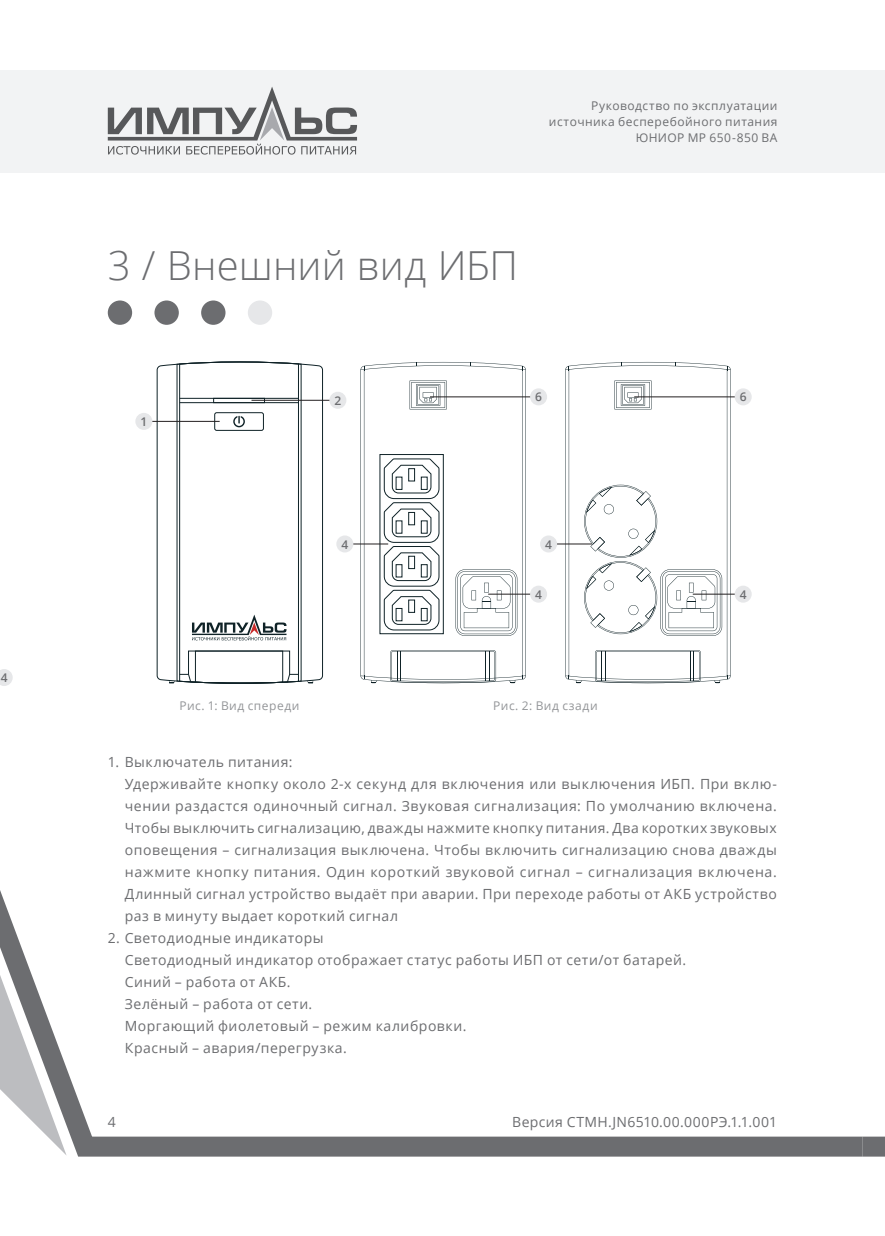
<style>
.page{position:relative;width:885px;height:1236px;background:#fff}
.page>*{position:absolute;margin:0;border:0;box-sizing:border-box;transform-origin:0 0}
._1234_маркеры{font:300 40px "Open Sans";letter-spacing:.005em;color:#6c6d70}
._1234_маркеры-2{font:14px/22px "Open Sans";letter-spacing:.035em;color:#6c6d70;text-align:justify}
.t1{font:12px/16px "Open Sans";letter-spacing:.04em;color:#6c6d70;text-align:right}
.t2{font:12px "Open Sans";letter-spacing:.045em;color:#939598}
.Заголовок{font:600 12px "Open Sans";color:#6c6d70}
</style>
<div class="page">
<svg style="left:0;top:890px;width:842px;height:267px"></svg>
<svg style="left:842px;top:1136px;width:42px;height:21px"></svg>
<div style="left:0;top:71px;width:884px;height:102px;background:#f2f3f4"></div>
<svg style="left:108px;top:87px;width:249px;height:68px"></svg>
<svg style="left:565px;top:362px;width:165px;height:320px"></svg>
<svg style="left:568px;top:365px;width:159px;height:315px"></svg>
<svg style="left:726px;top:366px;width:4px;height:4px"></svg>
<svg style="left:565px;top:366px;width:4px;height:4px"></svg>
<svg style="left:565px;top:675px;width:4px;height:4px"></svg>
<svg style="left:726px;top:675px;width:4px;height:4px"></svg>
<svg style="left:595px;top:650px;width:105px;height:33px"></svg>
<hr style="left:690px;top:651px;width:1px;height:30px;background:#0f2227">
<hr style="left:693px;top:651px;width:1px;height:30px;background:#0f2227">
<hr style="left:601px;top:651px;width:1px;height:30px;background:#0f2227">
<hr style="left:605px;top:651px;width:1px;height:30px;background:#0f2227">
<svg style="left:714px;top:680px;width:6px;height:3px"></svg>
<svg style="left:576px;top:680px;width:6px;height:3px"></svg>
<svg style="left:614px;top:381px;width:37px;height:28px"></svg>
<svg style="left:360px;top:362px;width:166px;height:321px"></svg>
<svg style="left:364px;top:365px;width:158px;height:315px"></svg>
<svg style="left:521px;top:366px;width:4px;height:4px"></svg>
<svg style="left:360px;top:366px;width:5px;height:4px"></svg>
<svg style="left:360px;top:675px;width:5px;height:4px"></svg>
<svg style="left:521px;top:675px;width:4px;height:4px"></svg>
<svg style="left:390px;top:650px;width:106px;height:33px"></svg>
<hr style="left:485px;top:651px;width:1px;height:30px;background:#0f2227">
<hr style="left:489px;top:651px;width:1px;height:30px;background:#0f2227">
<hr style="left:397px;top:651px;width:1px;height:30px;background:#0f2227">
<hr style="left:400px;top:651px;width:1px;height:30px;background:#0f2227">
<svg style="left:509px;top:680px;width:6px;height:3px"></svg>
<svg style="left:371px;top:680px;width:6px;height:3px"></svg>
<svg style="left:455px;top:569px;width:62px;height:67px"></svg>
<svg style="left:409px;top:381px;width:37px;height:28px"></svg>
<svg style="left:584px;top:485px;width:138px;height:151px"></svg>
<svg style="left:384px;top:458px;width:55px;height:172px"></svg>
<div style="left:408px;top:600px;width:7px;height:13px;border:1px solid #0f2227"></div>
<div style="left:421px;top:608px;width:6px;height:13px;border:1px solid #0f2227"></div>
<svg style="left:157px;top:363px;width:166px;height:320px"></svg>
<svg style="left:307px;top:681px;width:6px;height:3px"></svg>
<svg style="left:169px;top:362px;width:132px;height:322px"></svg>
<hr style="left:149px;top:421px;width:71px;height:1px;background:#231f20">
<div style="left:135px;top:413px;width:17px;height:17px;background:#e6e7e9;border-radius:50%"></div>
<hr style="left:350px;top:543px;width:38px;height:1px;background:#231f20">
<div style="left:336px;top:535px;width:17px;height:17px;background:#e6e7e9;border-radius:50%"></div>
<hr style="left:554px;top:543px;width:38px;height:1px;background:#231f20">
<div style="left:540px;top:535px;width:17px;height:17px;background:#e6e7e9;border-radius:50%"></div>
<hr style="left:251px;top:400px;width:81px;height:1px;background:#231f20">
<div style="left:329px;top:392px;width:17px;height:17px;background:#e6e7e9;border-radius:50%"></div>
<hr style="left:488px;top:594px;width:45px;height:1px;background:#231f20">
<div style="left:530px;top:586px;width:17px;height:17px;background:#e6e7e9;border-radius:50%"></div>
<hr style="left:430px;top:396px;width:103px;height:1px;background:#231f20">
<div style="left:530px;top:388px;width:17px;height:17px;background:#e6e7e9;border-radius:50%"></div>
<svg style="left:0;top:669px;width:13px;height:17px"></svg>
<hr style="left:692px;top:594px;width:46px;height:1px;background:#231f20">
<div style="left:734px;top:586px;width:17px;height:17px;background:#e6e7e9;border-radius:50%"></div>
<hr style="left:634px;top:396px;width:104px;height:1px;background:#231f20">
<div style="left:734px;top:388px;width:17px;height:17px;background:#e6e7e9;border-radius:50%"></div>
<div style="left:108px;top:300px;width:24px;height:25px;background:#6c6d70;border-radius:50%"></div>
<div style="left:154px;top:300px;width:25px;height:25px;background:#6c6d70;border-radius:50%"></div>
<div style="left:201px;top:300px;width:24px;height:25px;background:#6c6d70;border-radius:50%"></div>
<div style="left:248px;top:300px;width:24px;height:25px;background:#e6e7e9;border-radius:50%"></div>
<p class="Заголовок" style="left:1px;top:669px;width:8px">4</p>
<p class="t1" style="left:549px;top:98px;width:230px">Руководство по эксплуатации источника бесперебойного питания<br>ЮНИОР МР 650-850 ВА</p>
<p class="_1234_маркеры" style="left:108px;top:238px;width:412px">3 / Внешний вид ИБП</p>
<p class="Заголовок" style="left:140px;top:413px;width:8px">1</p>
<p class="Заголовок" style="left:334px;top:392px;width:8px">2</p>
<p class="Заголовок" style="left:535px;top:389px;width:8px">6</p>
<p class="Заголовок" style="left:739px;top:389px;width:8px">6</p>
<p class="Заголовок" style="left:341px;top:536px;width:8px">4</p>
<p class="Заголовок" style="left:545px;top:536px;width:8px">4</p>
<p class="Заголовок" style="left:535px;top:586px;width:8px">4</p>
<p class="t2" style="left:179px;top:698px;width:122px">Рис. 1: Вид спереди</p>
<p class="t2" style="left:493px;top:698px;width:106px">Рис. 2: Вид сзади</p>
<p class="Заголовок" style="left:739px;top:586px;width:8px">4</p>
<p class="_1234_маркеры-2" style="left:108px;top:750px;width:186px">1. Выключатель питания:</p>
<p class="_1234_маркеры-2" style="left:125px;top:772px;width:653px">Удерживайте кнопку около 2-х секунд для включения или выключения ИБП. При вклю&shy;чении раздастся одиночный сигнал. Звуковая сигнализация: По умолчанию включена.<br>Чтобы выключить сигнализацию, дважды нажмите кнопку питания. Два коротких звуковых оповещения – сигнализация выключена. Чтобы включить сигнализацию снова дважды нажмите кнопку питания. Один короткий звуковой сигнал – сигнализация включена.<br>Длинный сигнал устройство выдаёт при аварии. При переходе работы от АКБ устройство раз в минуту выдает короткий сигнал</p>
<p class="_1234_маркеры-2" style="left:108px;top:926px;width:217px">2. Светодиодные индикаторы</p>
<p class="_1234_маркеры-2" style="left:125px;top:948px;width:563px">Светодиодный индикатор отображает статус работы ИБП от сети/от батарей.</p>
<p class="_1234_маркеры-2" style="left:125px;top:970px;width:167px">Синий – работа от АКБ.</p>
<p class="_1234_маркеры-2" style="left:125px;top:992px;width:189px">Зелёный – работа от сети.</p>
<p class="_1234_маркеры-2" style="left:125px;top:1014px;width:343px">Моргающий фиолетовый – режим калибровки.</p>
<p class="_1234_маркеры-2" style="left:125px;top:1036px;width:223px">Красный – авария/перегрузка.</p>
<p class="_1234_маркеры-2" style="left:108px;top:1110px;width:10px">4</p>
<p class="_1234_маркеры-2" style="left:512px;top:1110px;width:266px">Версия CTMH.JN6510.00.000РЭ.1.1.001</p>
</div>
